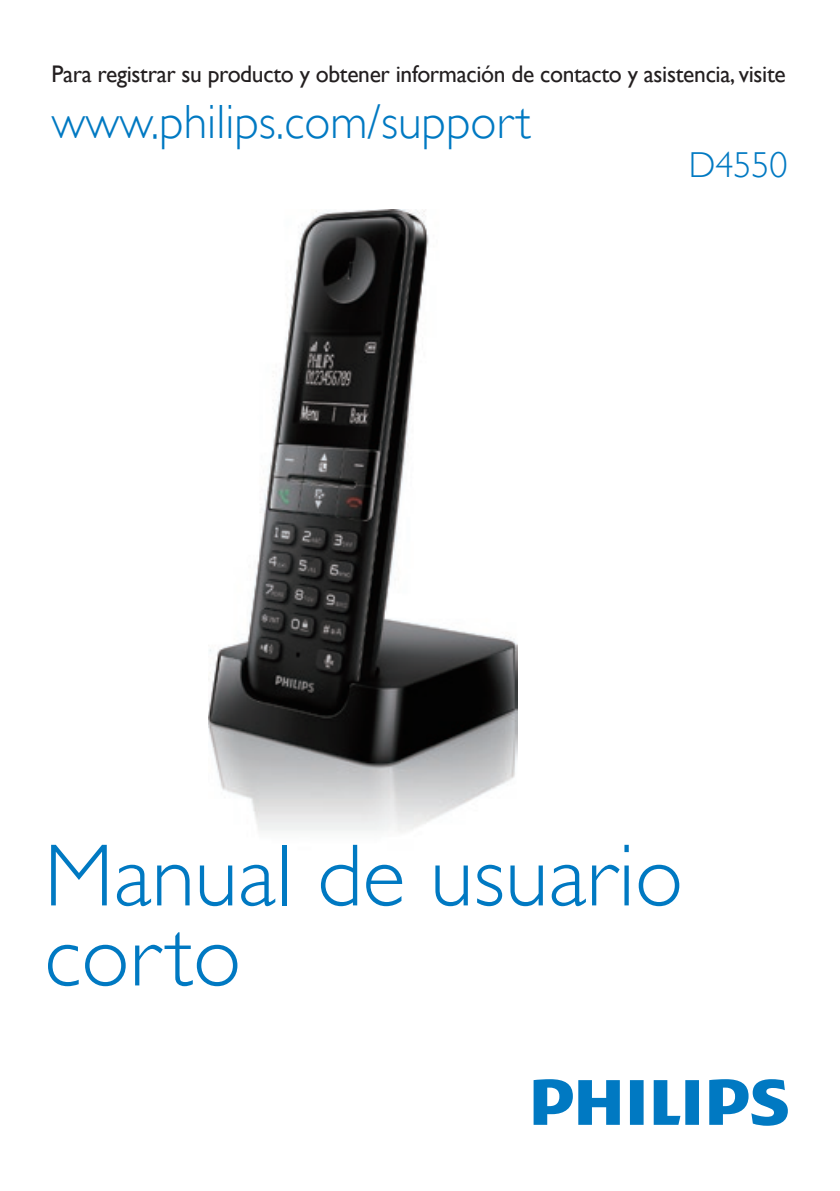
<style>
.page{position:relative;width:840px;height:1191px;background:#fff}
.page>*{position:absolute;margin:0;border:0;box-sizing:border-box;transform-origin:0 0}
.t1{font:88.8px/80px "Gill Sans Alt One WGL Light";color:#0079c2}
.t2{font:48px "Gill Sans Alt One WGL Light";color:#0079c2}
.t3{font:36px "Gill Sans Alt One WGL Light";color:#0079c2}
.t4{font:24px "Gill Sans Alt One WGL";letter-spacing:-.015em;color:#231f20}
</style>
<div class="page">
<img style="left:208px;top:209px;width:309px;height:623px">
<svg style="left:533px;top:1079px;width:254px;height:46px"></svg>
<p class="t4" style="left:51px;top:57px;width:735px">Para registrar su producto y obtener información de contacto y asistencia, visite</p>
<h2 class="t2" style="left:51px;top:90px;width:481px">www.philips.com/support</h2>
<h3 class="t3" style="left:688px;top:141px;width:100px">D4550</h3>
<h1 class="t1" style="left:44px;top:836px;width:640px">Manual de usuario corto</h1>
</div>
